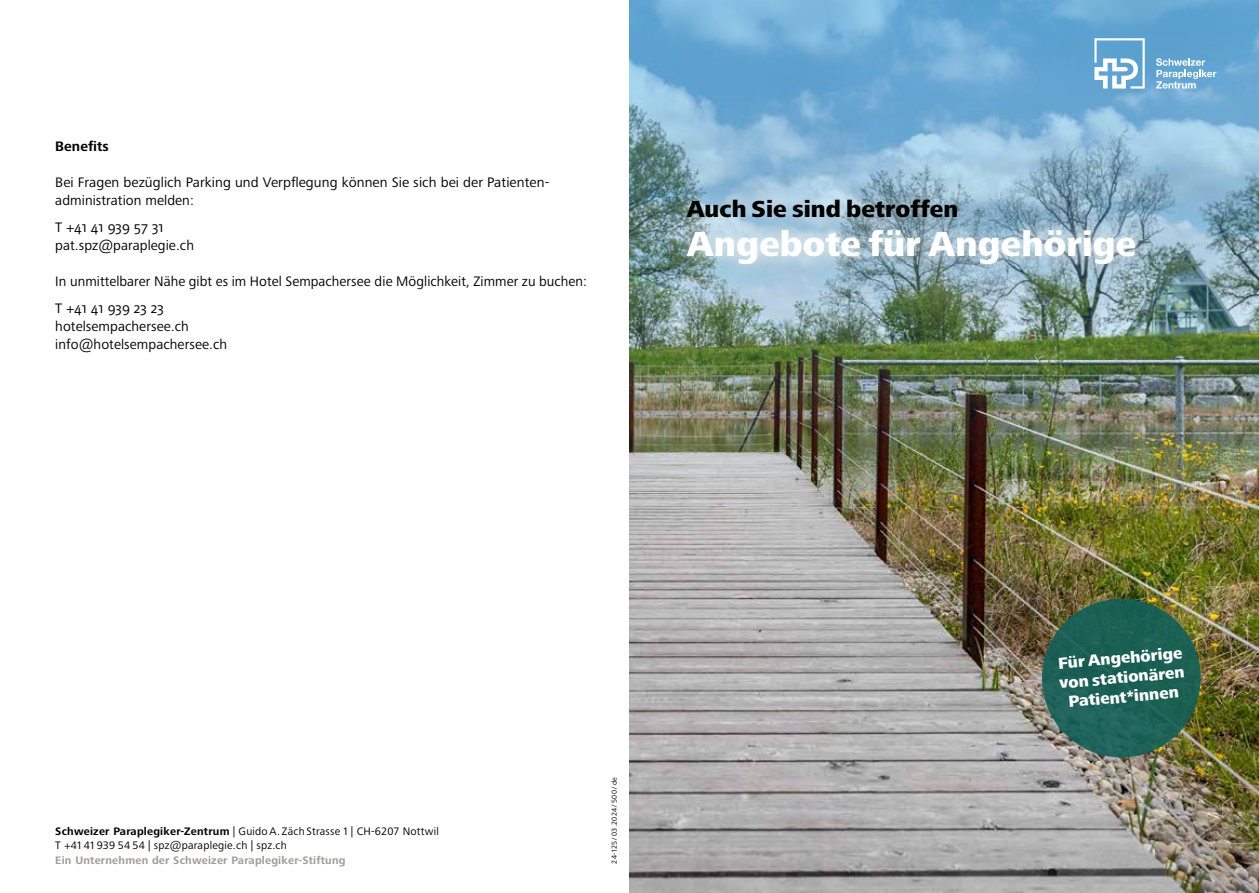
<style>
.page{position:relative;width:1259px;height:893px;background:#fff}
.page>*{position:absolute;margin:0;border:0;box-sizing:border-box;transform-origin:0 0}
.t1{font:800 36px "Frutiger Next Pro";letter-spacing:.005em;color:#fff}
.t2{font:800 24px "Frutiger Next Pro";letter-spacing:.005em;color:#000}
.t3{font:800 16.5px/19.5px "Frutiger Next Pro";color:#fff;text-align:center}
.t4{font:14.25px/18px "Frutiger Next Pro";letter-spacing:.005em;color:#000}
.t5{font:700 14.25px "Frutiger Next Pro";letter-spacing:.005em;color:#000}
.t6{font:11.25px/14.2px "Frutiger Next Pro";letter-spacing:.02em;color:#000}
.t7{font:700 11.25px "Frutiger Next Pro";letter-spacing:.02em;color:#9e9d9b}
.t8{font:7.5px "Frutiger Next Pro";color:#000}
.s1{font-weight:700}
</style>
<div class="page">
<img style="left:629px;top:483px;width:630px;height:410px">
<img style="left:629px;top:0;width:630px;height:483px">
<svg style="left:1094px;top:38px;width:50px;height:51px"></svg>
<svg style="left:1156px;top:58px;width:60px;height:31px;background:#8cbcdd"></svg>
<div style="left:1042px;top:599px;width:158px;height:158px;background:#1c6054;border-radius:50%"></div>
<div style="left:669px;top:181px;width:485px;height:103px;background:#fff;opacity:.8"></div>
<p class="t5" style="left:55px;top:138px;width:55px">Benefits</p>
<p class="t4" style="left:55px;top:173px;width:494px">Bei Fragen bezüglich Parking und Verpflegung können Sie sich bei der Patienten&shy;administration melden:</p>
<p class="t4" style="left:55px;top:218px;width:140px">T +41 41 939 57 31 pat.spz@paraplegie.ch</p>
<p class="t4" style="left:55px;top:268px;width:533px;line-height:27px">In unmittelbarer Nähe gibt es im Hotel Sempachersee die Möglichkeit, Zimmer zu buchen:<br>T +41 41 939 23 23</p>
<p class="t4" style="left:55px;top:317px;width:173px">hotelsempachersee.ch info@hotelsempachersee.ch</p>
<h2 class="t2" style="left:687px;top:196px;width:273px">Auch Sie sind betroffen</h2>
<h1 class="t1" style="left:687px;top:224px;width:451px">Angebote für Angehörige</h1>
<p class="t6" style="left:55px;top:824px;width:385px"><span class="s1">Schweizer Paraplegiker-Zentrum</span> | Guido A. Zäch Strasse 1 | CH-6207 Nottwil<br>T +41 41 939 54 54 | spz@paraplegie.ch | spz.ch</p>
<p class="t7" style="left:55px;top:853px;width:292px">Ein Unternehmen der Schweizer Paraplegiker-Stiftung</p>
<p class="t8" style="left:610px;top:864px;width:88px;rotate:-90deg">24-125 /03.2024 /500 /de</p>
<p class="t3" style="left:1056px;top:654px;width:127px;rotate:-5deg">Für Angehörige von stationären<br>Patient*innen</p>
</div>
